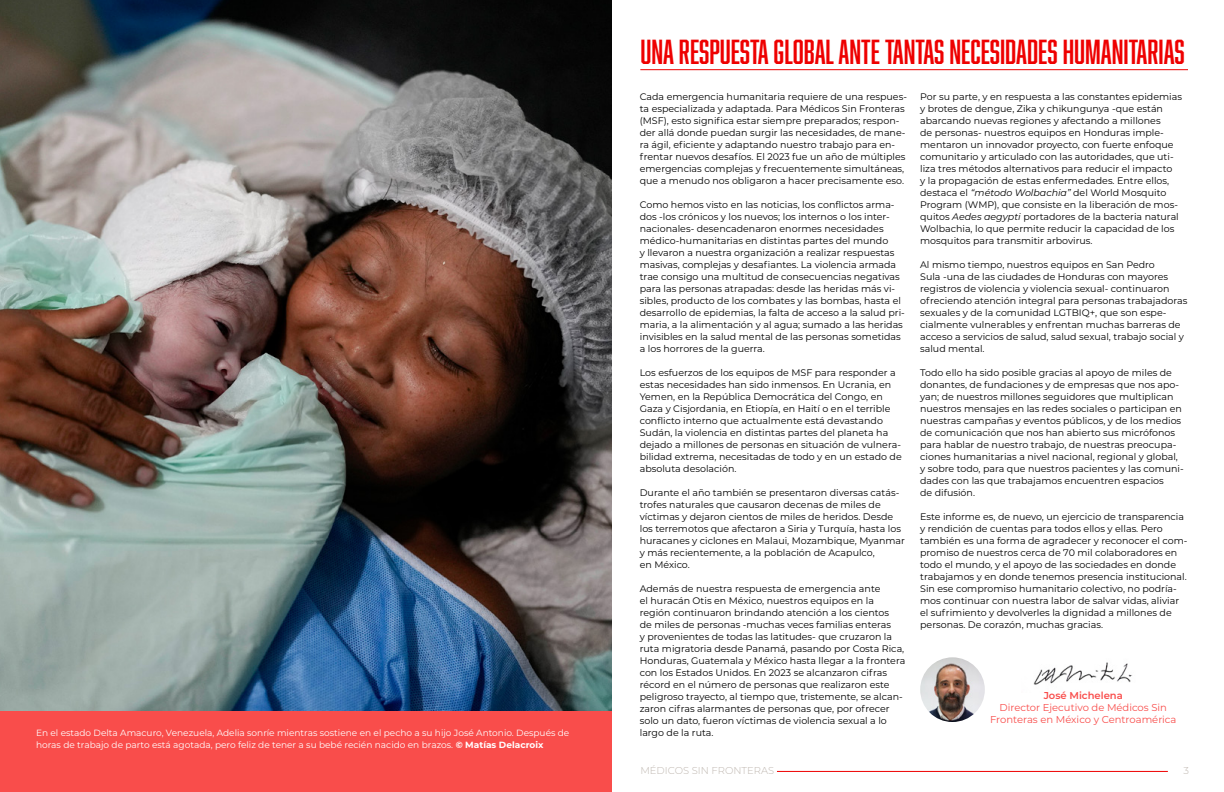
<style>
.page{position:relative;width:1224px;height:792px;background:#fff}
.page>*{position:absolute;margin:0;border:0;box-sizing:border-box;transform-origin:0 0}
.t1{font:32px "Abolition";color:#e00}
.t2{font:10px/12px "Montserrat";color:#f94d4b;text-align:center}
.t3{font:300 10px "Montserrat";color:#bfb7b0}
.t4{font:600 10px "Montserrat";color:#f94d4b}
.t5{font:9.5px/12px "Montserrat";color:#000}
.t6{font:9px/12px "Montserrat";color:#fff}
.s1{font-weight:700}
.s2{font-style:italic}
</style>
<div class="page">
<hr style="left:777px;top:771px;width:391px;height:1px;background:#e00">
<hr style="left:640px;top:69px;width:548px;height:1px;background:#e00">
<img style="left:920px;top:657px;width:65px;height:65px;border-radius:32px">
<img style="left:1033px;top:662px;width:99px;height:23px">
<img style="left:0;top:0;width:612px;height:712px">
<div style="left:0;top:712px;width:612px;height:80px;background:#f94d4b"></div>
<p class="t6" style="left:36px;top:726px;width:535px">En el estado Delta Amacuro, Venezuela, Adelia sonríe mientras sostiene en el pecho a su hijo José Antonio. Después de horas de trabajo de parto está agotada, pero feliz de tener a su bebé recién nacido en brazos. <span class="s1">© Matías Delacroix</span></p>
<h1 class="t1" style="left:640px;top:33px;width:546px">UNA RESPUESTA GLOBAL ANTE TANTAS NECESIDADES HUMANITARIAS</h1>
<p class="t5" style="left:640px;top:90px;width:269px">Cada emergencia humanitaria requiere de una respues&shy;ta especializada y adaptada. Para Médicos Sin Fronteras (MSF), esto significa estar siempre preparados; respon&shy;der allá donde puedan surgir las necesidades, de mane&shy;ra ágil, eficiente y adaptando nuestro trabajo para en&shy;frentar nuevos desafíos. El 2023 fue un año de múltiples emergencias complejas y frecuentemente simultáneas, que a menudo nos obligaron a hacer precisamente eso.</p>
<p class="t5" style="left:640px;top:198px;width:267px">Como hemos visto en las noticias, los conflictos arma&shy;dos -los crónicos y los nuevos; los internos o los inter&shy;nacionales- desencadenaron enormes necesidades médico-humanitarias en distintas partes del mundo<br>y llevaron a nuestra organización a realizar respuestas masivas, complejas y desafiantes. La violencia armada trae consigo una multitud de consecuencias negativas para las personas atrapadas: desde las heridas más vi&shy;sibles, producto de los combates y las bombas, hasta el desarrollo de epidemias, la falta de acceso a la salud pri&shy;maria, a la alimentación y al agua; sumado a las heridas invisibles en la salud mental de las personas sometidas a los horrores de la guerra.</p>
<p class="t5" style="left:640px;top:366px;width:264px">Los esfuerzos de los equipos de MSF para responder a estas necesidades han sido inmensos. En Ucrania, en Yemen, en la República Democrática del Congo, en Gaza y Cisjordania, en Etiopía, en Haití o en el terrible conflicto interno que actualmente está devastando Sudán, la violencia en distintas partes del planeta ha dejado a millones de personas en situación de vulnera&shy;bilidad extrema, necesitadas de todo y en un estado de absoluta desolación.</p>
<p class="t5" style="left:640px;top:486px;width:267px">Durante el año también se presentaron diversas catás&shy;trofes naturales que causaron decenas de miles de víctimas y dejaron cientos de miles de heridos. Desde los terremotos que afectaron a Siria y Turquía, hasta los huracanes y ciclones en Malaui, Mozambique, Myanmar y más recientemente, a la población de Acapulco,<br>en México.</p>
<p class="t5" style="left:640px;top:582px;width:267px">Además de nuestra respuesta de emergencia ante<br>el huracán Otis en México, nuestros equipos en la región continuaron brindando atención a los cientos<br>de miles de personas -muchas veces familias enteras<br>y provenientes de todas las latitudes- que cruzaron la ruta migratoria desde Panamá, pasando por Costa Rica, Honduras, Guatemala y México hasta llegar a la frontera con los Estados Unidos. En 2023 se alcanzaron cifras récord en el número de personas que realizaron este peligroso trayecto, al tiempo que, tristemente, se alcan&shy;zaron cifras alarmantes de personas que, por ofrecer solo un dato, fueron víctimas de violencia sexual a lo largo de la ruta.</p>
<p class="t5" style="left:920px;top:90px;width:263px">Por su parte, y en respuesta a las constantes epidemias y brotes de dengue, Zika y chikungunya -que están abarcando nuevas regiones y afectando a millones<br>de personas- nuestros equipos en Honduras imple&shy;mentaron un innovador proyecto, con fuerte enfoque comunitario y articulado con las autoridades, que uti&shy;liza tres métodos alternativos para reducir el impacto<br>y la propagación de estas enfermedades. Entre ellos, destaca el <span class="s2">“método Wolbachia”</span> del World Mosquito Program (WMP), que consiste en la liberación de mos&shy;quitos <span class="s2">Aedes aegypti</span> portadores de la bacteria natural Wolbachia, lo que permite reducir la capacidad de los mosquitos para transmitir arbovirus.</p>
<p class="t5" style="left:920px;top:258px;width:269px">Al mismo tiempo, nuestros equipos en San Pedro<br>Sula -una de las ciudades de Honduras con mayores registros de violencia y violencia sexual- continuaron ofreciendo atención integral para personas trabajadoras sexuales y de la comunidad LGTBIQ+, que son espe&shy;cialmente vulnerables y enfrentan muchas barreras de acceso a servicios de salud, salud sexual, trabajo social y salud mental.</p>
<p class="t5" style="left:920px;top:366px;width:265px">Todo ello ha sido posible gracias al apoyo de miles de donantes, de fundaciones y de empresas que nos apo&shy;yan; de nuestros millones seguidores que multiplican nuestros mensajes en las redes sociales o participan en nuestras campañas y eventos públicos, y de los medios de comunicación que nos han abierto sus micrófonos para hablar de nuestro trabajo, de nuestras preocupa&shy;ciones humanitarias a nivel nacional, regional y global, y sobre todo, para que nuestros pacientes y las comuni&shy;dades con las que trabajamos encuentren espacios<br>de difusión.</p>
<p class="t5" style="left:920px;top:510px;width:269px">Este informe es, de nuevo, un ejercicio de transparencia y rendición de cuentas para todos ellos y ellas. Pero también es una forma de agradecer y reconocer el com&shy;promiso de nuestros cerca de 70 mil colaboradores en todo el mundo, y el apoyo de las sociedades en donde trabajamos y en donde tenemos presencia institucional.<br>Sin ese compromiso humanitario colectivo, no podría&shy;mos continuar con nuestra labor de salvar vidas, aliviar el sufrimiento y devolverles la dignidad a millones de personas. De corazón, muchas gracias.</p>
<p class="t4" style="left:1044px;top:688px;width:81px">José Michelena</p>
<p class="t2" style="left:990px;top:701px;width:188px">Director Ejecutivo de Médicos Sin<br>Fronteras en México y Centroamérica</p>
<p class="t3" style="left:640px;top:763px;width:135px">MÉDICOS SIN FRONTERAS</p>
<p class="t3" style="left:1184px;top:763px;width:7px">3</p>
</div>
